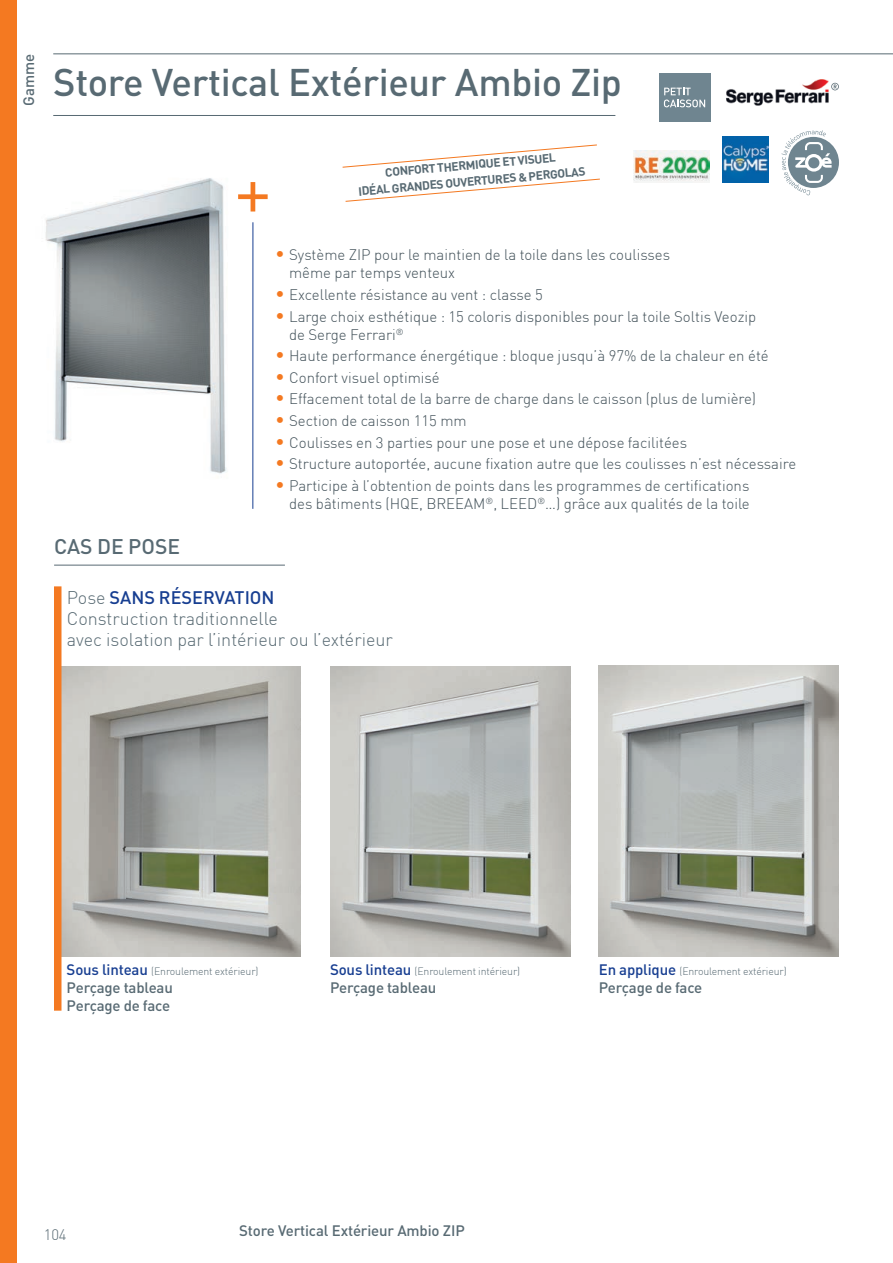
<style>
.page{position:relative;width:893px;height:1263px;background:#fff}
.page>*{position:absolute;margin:0;border:0;box-sizing:border-box;transform-origin:0 0}
.t1{font:500 38.1px "DIN";letter-spacing:-.01em;color:#586a73}
.t2{font:500 21px "DIN";color:#586a73}
.t3{font:300 18px/21px "DIN";color:#586a73}
.t4{font:300 15px/18px "DIN";color:#425159}
.t5{font:500 15px/18px "DIN";letter-spacing:-.01em;color:#586a73}
.t6{font:300 15px "DIN";color:#586a73}
.t7{font:700 12px/16.5px "DIN Pro";color:#586a73;text-align:center}
.t8{font:300 10.5px "DIN";letter-spacing:-.01em;color:#586a73}
.s1{font-size:18px;color:#f47921}
.s2{font-weight:500;color:#173e91}
.s3{font-weight:500;font-size:15px;color:#173e91}
</style>
<div class="page">
<div style="left:0;top:0;width:17px;height:1263px;background:#f47921"></div>
<img style="left:45px;top:178px;width:209px;height:311px">
<hr style="left:53px;top:54px;width:840px;height:1px;background:#586a73">
<hr style="left:54px;top:565px;width:231px;height:1px;background:#586a73">
<img style="left:62px;top:666px;width:239px;height:290px">
<hr style="left:53px;top:115px;width:562px;height:1px;background:#586a73">
<div style="left:659px;top:73px;width:51px;height:49px;background:#6f8590"></div>
<svg style="left:664px;top:88px;width:41px;height:19px"></svg>
<img style="left:330px;top:666px;width:240px;height:290px">
<div style="left:54px;top:586px;width:8px;height:425px;background:#f47921"></div>
<svg style="left:342px;top:144px;width:255px;height:24px"></svg>
<svg style="left:345px;top:178px;width:255px;height:24px"></svg>
<hr style="left:253px;top:222px;width:1px;height:287px;background:#173e91">
<svg style="left:238px;top:182px;width:30px;height:29px"></svg>
<img style="left:726px;top:79px;width:111px;height:27px">
<svg style="left:831px;top:83px;width:8px;height:7px"></svg>
<div style="left:788px;top:137px;width:51px;height:51px;background:#6f8590;border-radius:50%"></div>
<svg style="left:781px;top:130px;width:51px;height:65px"></svg>
<img style="left:723px;top:136px;width:46px;height:46px">
<img style="left:633px;top:150px;width:77px;height:32px">
<img style="left:599px;top:666px;width:240px;height:290px">
<p class="t5" style="left:19px;top:106px;width:54px;rotate:-90deg">Gamme</p>
<h1 class="t1" style="left:53px;top:58px;width:570px">Store Vertical Extérieur Ambio Zip</h1>
<p class="t7" style="left:356px;top:166px;width:230px;rotate:-5deg">CONFORT THERMIQUE ET VISUEL<br>IDÉAL GRANDES OUVERTURES &amp; PERGOLAS</p>
<p class="t4" style="left:289px;top:246px;width:383px;text-indent:-14px"><span class="s1">•</span> Système ZIP pour le maintien de la toile dans les coulisses même par temps venteux</p>
<p class="t4" style="left:275px;top:285px;width:269px"><span class="s1">•</span> Excellente résistance au vent : classe 5</p>
<p class="t4" style="left:289px;top:307px;width:469px;text-indent:-14px"><span class="s1">•</span> Large choix esthétique : 15 coloris disponibles pour la toile Soltis Veozip de Serge Ferrari<sup>®</sup></p>
<p class="t4" style="left:275px;top:347px;width:495px"><span class="s1">•</span> Haute performance énergétique : bloque jusqu’à 97% de la chaleur en été</p>
<p class="t4" style="left:275px;top:368px;width:166px"><span class="s1">•</span> Confort visuel optimisé</p>
<p class="t4" style="left:275px;top:390px;width:483px"><span class="s1">•</span> Effacement total de la barre de charge dans le caisson (plus de lumière)</p>
<p class="t4" style="left:275px;top:411px;width:193px"><span class="s1">•</span> Section de caisson 115 mm</p>
<p class="t4" style="left:275px;top:433px;width:413px"><span class="s1">•</span> Coulisses en 3 parties pour une pose et une dépose facilitées</p>
<p class="t4" style="left:275px;top:455px;width:523px"><span class="s1">•</span> Structure autoportée, aucune fixation autre que les coulisses n’est nécessaire</p>
<p class="t4" style="left:275px;top:476px;width:476px;text-align:right"><span class="s1">•</span> Participe à l’obtention de points dans les programmes de certifications des bâtiments (HQE, BREEAM<sup>®</sup>, LEED<sup>®</sup>…) grâce aux qualités de la toile</p>
<h2 class="t2" style="left:54px;top:533px;width:128px">CAS DE POSE</h2>
<p class="t3" style="left:67px;top:587px;width:328px">Pose <span class="s2">SANS RÉSERVATION<br></span>Construction traditionnelle<br>avec isolation par l’intérieur ou l’extérieur</p>
<p class="t8" style="left:67px;top:964px;width:193px"><span class="s3">Sous linteau</span> (Enroulement extérieur)</p>
<p class="t5" style="left:67px;top:978px;width:108px">Perçage tableau<br>Perçage de face</p>
<p class="t8" style="left:330px;top:964px;width:192px"><span class="s3">Sous linteau</span> (Enroulement intérieur)</p>
<p class="t5" style="left:330px;top:978px;width:108px">Perçage tableau</p>
<p class="t8" style="left:599px;top:964px;width:189px"><span class="s3">En applique</span> (Enroulement extérieur)</p>
<p class="t5" style="left:599px;top:978px;width:105px">Perçage de face</p>
<p class="t6" style="left:44px;top:1225px;width:24px">104</p>
<p class="t5" style="left:239px;top:1221px;width:227px">Store Vertical Extérieur Ambio ZIP</p>
</div>
